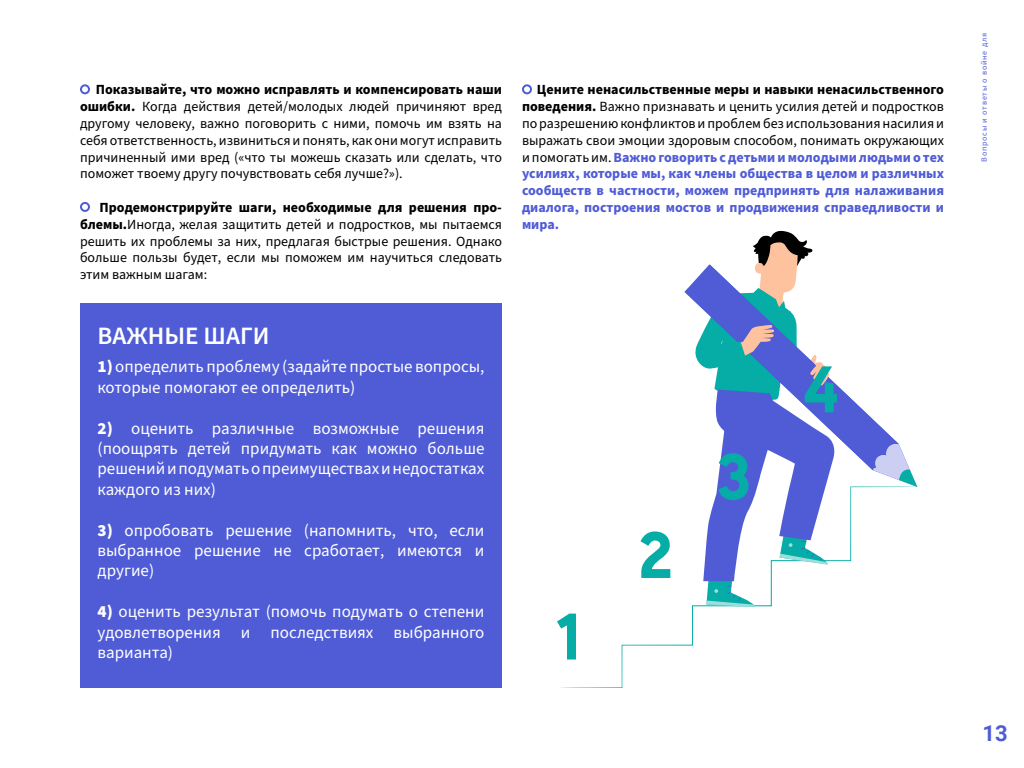
<style>
.page{position:relative;width:1024px;height:768px;background:#fff}
.page>*{position:absolute;margin:0;border:0;box-sizing:border-box;transform-origin:0 0}
.t1{font:900 65.8px "Aaux Next";color:#05ada6}
.t2{font:600 25px "Source Sans Pro";color:#fff}
.t3{font:700 22px "Roboto";color:#4f5cd6}
.t4{font:17px/20.4px "Source Sans Pro";color:#fff;text-align:justify}
.t5{font:14px/16.8px "Source Sans Pro";color:#000;text-align:justify}
.t6{font:700 14px/16.8px "Source Sans Pro";color:#4f5cd6;text-align:justify}
.t7{font:8px "Source Sans Pro";letter-spacing:.1em;color:#4f5cd6}
.s1{font-weight:700}
.s2{font-weight:900}
.s3{color:#000}
.s4{font-weight:400;color:#000}
</style>
<div class="page">
<div style="left:80px;top:303px;width:422px;height:385px;background:#4f5cd6"></div>
<div style="left:80px;top:84px;width:10px;height:10px;border:2px solid #4f5cd6;border-radius:50%"></div>
<div style="left:80px;top:202px;width:10px;height:10px;border:2px solid #4f5cd6;border-radius:50%"></div>
<div style="left:522px;top:84px;width:10px;height:10px;border:2px solid #4f5cd6;border-radius:50%"></div>
<svg style="left:561px;top:487px;width:334px;height:201px"></svg>
<svg style="left:876px;top:422px;width:23px;height:22px"></svg>
<svg style="left:685px;top:289px;width:191px;height:181px"></svg>
<svg style="left:873px;top:444px;width:44px;height:43px"></svg>
<svg style="left:692px;top:231px;width:147px;height:376px"></svg>
<p class="t5" style="left:80px;top:82px;width:424px;text-indent:16px"><span class="s1">Показывайте, что можно исправлять и компенсировать наши ошибки.</span> Когда действия детей/молодых людей причиняют вред другому человеку, важно поговорить с ними, помочь им взять на себя ответственность, извиниться и понять, как они могут исправить причиненный ими вред («что ты можешь сказать или сделать, что поможет твоему другу почувствовать себя лучше?»).</p>
<p class="t5" style="left:80px;top:199px;width:424px;text-indent:20px"><span class="s1">Продемонстрируйте шаги, необходимые для решения про&shy;блемы.</span>Иногда, желая защитить детей и подростков, мы пытаемся решить их проблемы за них, предлагая быстрые решения. Однако больше пользы будет, если мы поможем им научиться следовать этим важным шагам:</p>
<h2 class="t2" style="left:98px;top:319px;width:174px">ВАЖНЫЕ ШАГИ</h2>
<p class="t4" style="left:98px;top:357px;width:389px"><span class="s2">1)</span> определить проблему (задайте простые вопросы, которые помогают ее определить)</p>
<p class="t4" style="left:98px;top:418px;width:389px"><span class="s2">2)</span> оценить различные возможные решения (поощрять детей придумать как можно больше решений и подумать о преимуществах и недостатках каждого из них)</p>
<p class="t4" style="left:98px;top:520px;width:388px"><span class="s2">3)</span> опробовать решение (напомнить, что, если выбранное решение не сработает, имеются и другие)</p>
<p class="t4" style="left:98px;top:602px;width:389px"><span class="s2">4)</span> оценить результат (помочь подумать о степени удовлетворения и последствиях выбранного варианта)</p>
<p class="t6" style="left:522px;top:82px;width:424px;text-indent:15px"><span class="s3">Цените ненасильственные меры и навыки ненасильственного поведения.</span> <span class="s4">Важно признавать и ценить усилия детей и подростков по разрешению конфликтов и проблем без использования насилия и выражать свои эмоции здоровым способом, понимать окружающих и помогать им.</span> Важно говорить с детьми и молодыми людьми о тех усилиях, которые мы, как члены общества в целом и различных сообществ в частности, можем предпринять для налаживания диалога, построения мостов и продвижения справедливости и мира.</p>
<h1 class="t1" style="left:556px;top:589px;width:28px">1</h1>
<h1 class="t1" style="left:637px;top:508px;width:38px">2</h1>
<h1 class="t1" style="left:716px;top:430px;width:38px">3</h1>
<h1 class="t1" style="left:803px;top:342px;width:38px">4</h1>
<p class="t7" style="left:979px;top:162px;width:130px;rotate:-90deg">Вопросы и ответы о войне для</p>
<h3 class="t3" style="left:983px;top:718px;width:27px">13</h3>
</div>
